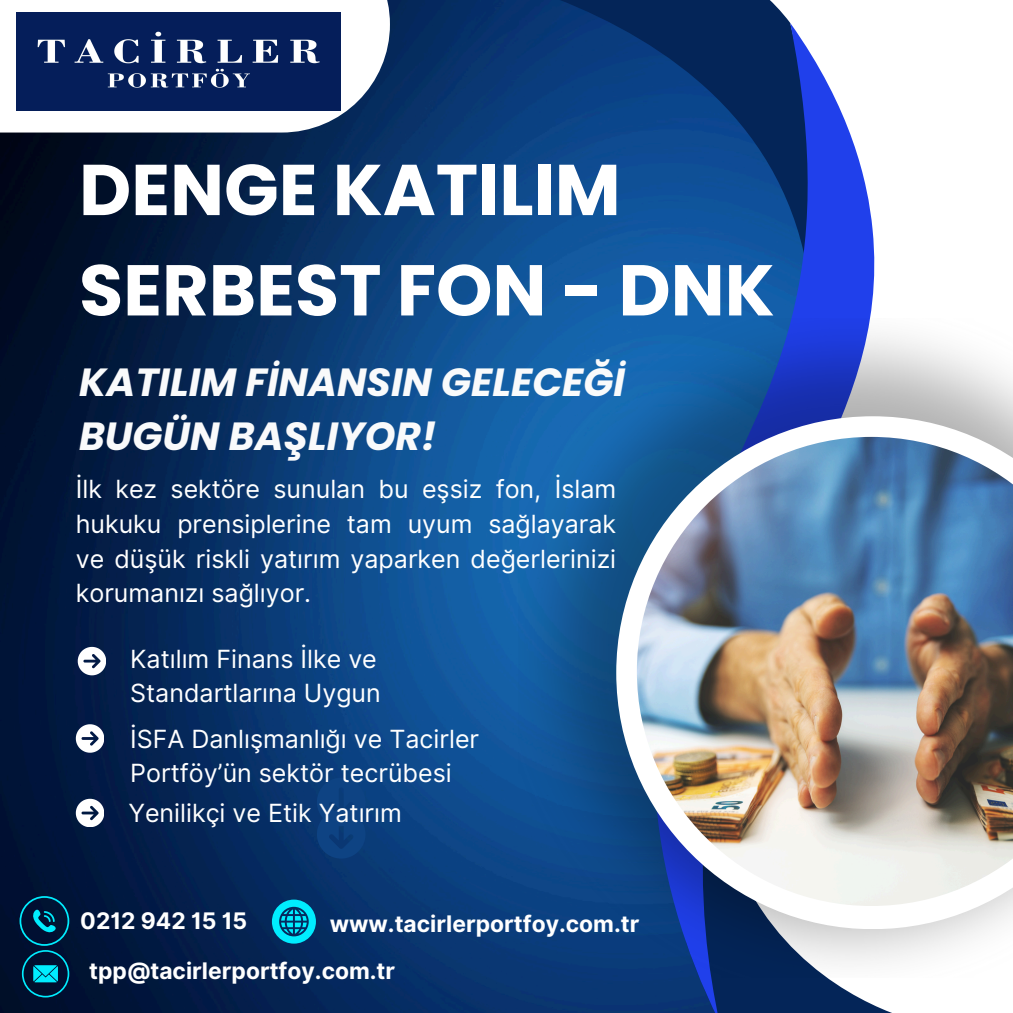
<style>
.page{position:relative;width:1013px;height:1013px;background:#fff}
.page>*{position:absolute;margin:0;border:0;box-sizing:border-box;transform-origin:0 0}
.t1{font:700 71.75px/100.2px "Poppins";color:#fff}
.t2{font:italic 700 39.25px/54.4px "Poppins";color:#f9fafb}
.t3{font:25px/34.8px "Inter";color:#fff}
.t4{font:700 22.75px "Inter";color:#fff}
</style>
<div class="page">
<img style="left:0;top:0;width:620px;height:1012px">
<svg style="left:537px;top:0;width:254px;height:319px;background:#0e4687"></svg>
<svg style="left:620px;top:23px;width:270px;height:989px;background:#315ca6"></svg>
<img style="left:518px;top:319px;width:494px;height:658px">
<svg style="left:616px;top:416px;width:396px;height:513px"></svg>
<img style="left:637px;top:437px;width:375px;height:469px">
<svg style="left:78px;top:647px;width:28px;height:28px"></svg>
<svg style="left:76px;top:724px;width:28px;height:28px"></svg>
<div style="left:0;top:0;width:390px;height:132px;background:#fff"></div>
<img style="left:16px;top:12px;width:325px;height:99px">
<svg style="left:317px;top:777px;width:48px;height:81px;background:#0c407f"></svg>
<svg style="left:76px;top:798px;width:28px;height:29px"></svg>
<svg style="left:20px;top:896px;width:49px;height:101px;background:#00405d"></svg>
<svg style="left:272px;top:899px;width:44px;height:44px;background:#0296b8"></svg>
<h3 class="t1" style="left:79px;top:140px;width:697px">DENGE KATILIM<br>SERBEST FON - DNK</h3>
<h2 class="t2" style="left:79px;top:355px;width:547px">KATILIM FİNANSIN GELECEĞİ<br>BUGÜN BAŞLIYOR!</h2>
<p class="t3" style="left:76px;top:472px;width:542px;text-align:justify">İlk kez sektöre sunulan bu eşsiz fon, İslam hukuku prensiplerine tam uyum sağlayarak ve düşük riskli yatırım yaparken değerlerinizi korumanızı sağlıyor.</p>
<p class="t3" style="left:130px;top:641px;width:252px;line-height:34.2px">Katılım Finans İlke ve<br>Standartlarına Uygun</p>
<h1 class="t3" style="left:130px;top:721px;width:350px;line-height:34.2px">İSFA Danlışmanlığı ve Tacirler<br>Portföy’ün sektör tecrübesi</h1>
<p class="t3" style="left:128px;top:795px;width:275px">Yenilikçi ve Etik Yatırım</p>
<p class="t4" style="left:80px;top:907px;width:168px">0212 942 15 15</p>
<p class="t4" style="left:330px;top:909px;width:311px">www.tacirlerportfoy.com.tr</p>
<p class="t4" style="left:89px;top:957px;width:307px">tpp@tacirlerportfoy.com.tr</p>
</div>
